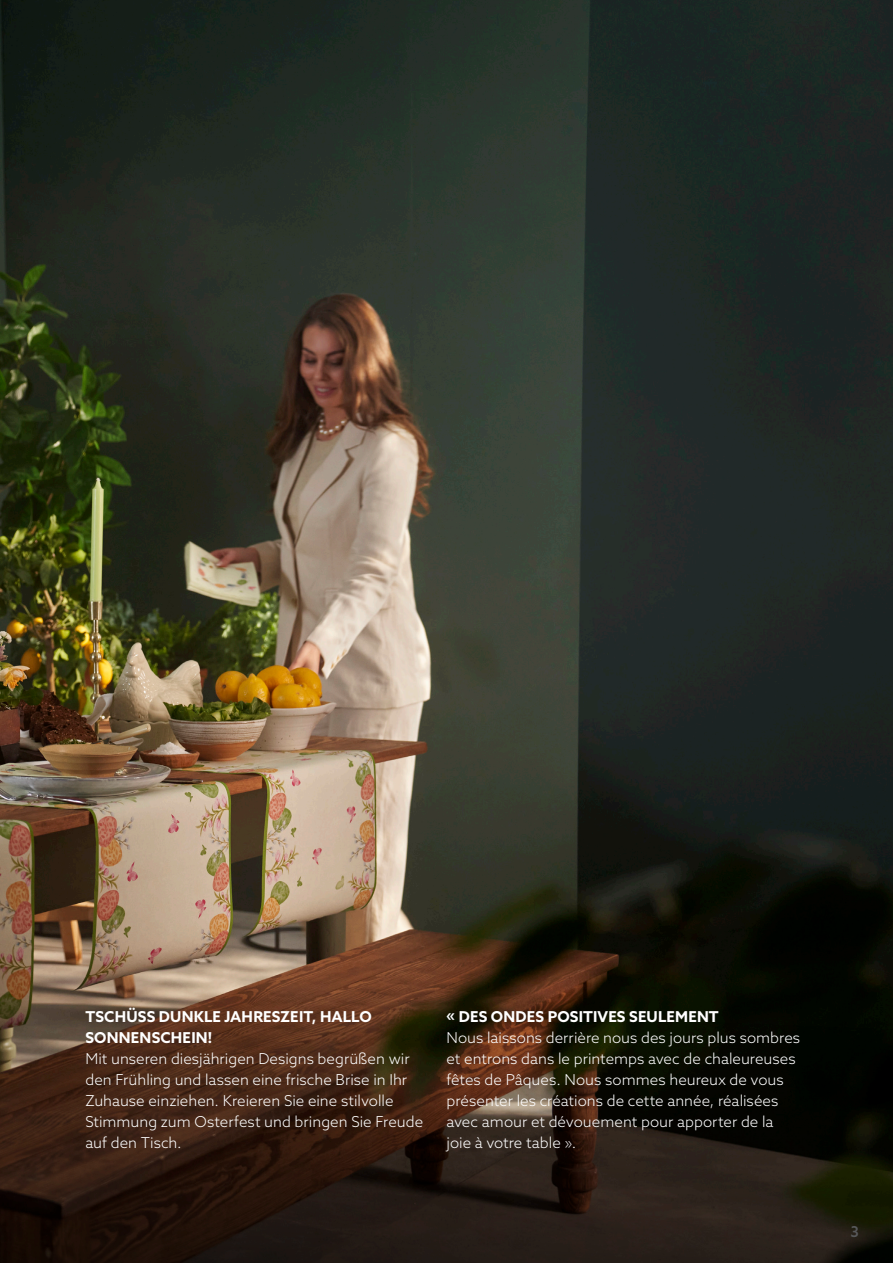
<style>
.page{position:relative;width:893px;height:1263px;background:#fff}
.page>*{position:absolute;margin:0;border:0;box-sizing:border-box;transform-origin:0 0}
.t1{font:300 15px/21px "Azo Sans";color:#fff}
.t2{font:700 15px/21px "Azo Sans";letter-spacing:.015em;color:#fff}
.t3{font:500 15px "Azo Sans";color:#57585a}
</style>
<div class="page">
<img style="left:0;top:0;width:893px;height:876px">
<svg style="left:0;top:876px;width:893px;height:387px;background:#37281b"></svg>
<p class="t2" style="left:85px;top:1006px;width:288px">TSCHÜSS DUNKLE JAHRESZEIT, HALLO<br>SONNENSCHEIN!</p>
<p class="t1" style="left:85px;top:1048px;width:339px">Mit unseren diesjährigen Designs begrüßen wir den Frühling und lassen eine frische Brise in Ihr Zuhause einziehen. Kreieren Sie eine stilvolle Stimmung zum Osterfest und bringen Sie Freude auf den Tisch.</p>
<p class="t2" style="left:446px;top:1006px;width:274px">« DES ONDES POSITIVES SEULEMENT</p>
<p class="t1" style="left:446px;top:1027px;width:355px">Nous laissons derrière nous des jours plus sombres et entrons dans le printemps avec de chaleureuses fêtes de Pâques. Nous sommes heureux de vous présenter les créations de cette année, réalisées avec amour et dévouement pour apporter de la joie à votre table ».</p>
<p class="t3" style="left:850px;top:1221px;width:10px">3</p>
</div>
